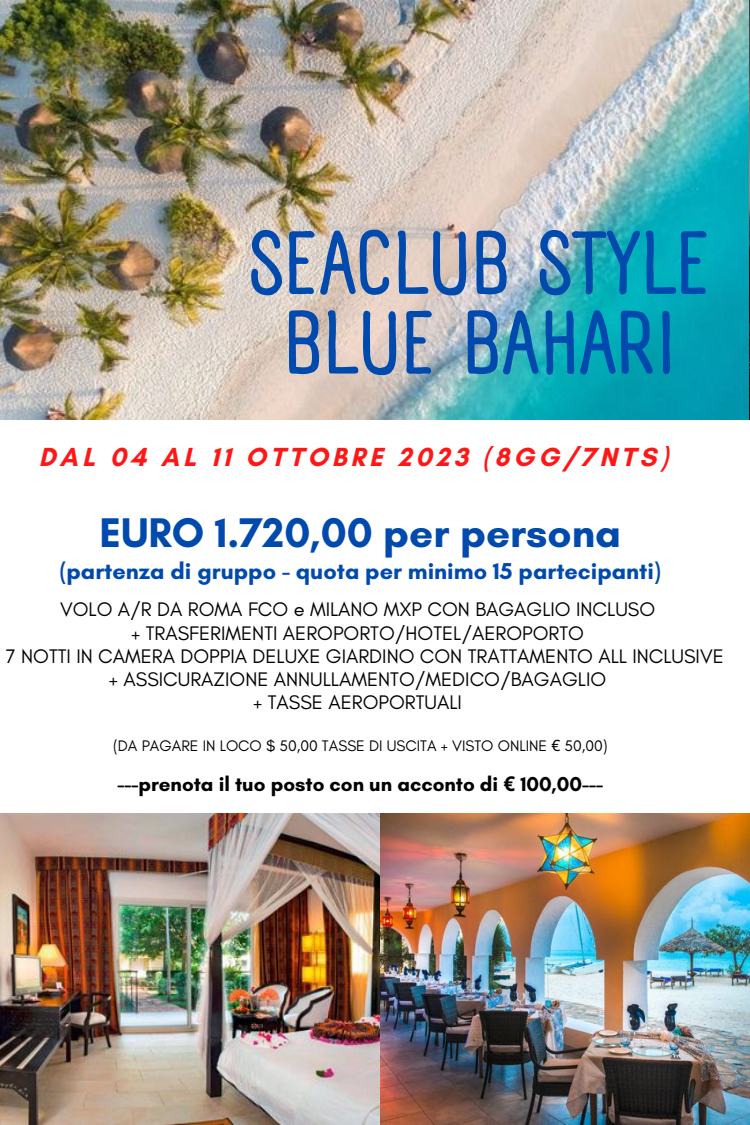
<style>
.page{position:relative;width:750px;height:1125px;background:#fff}
.page>*{position:absolute;margin:0;border:0;box-sizing:border-box;transform-origin:0 0}
.t1{font:700 87.5px/79.8px "A Day Without Sun Text";letter-spacing:.01em;color:#004aad;text-align:center}
.t2{font:700 42.25px "Glacial Indifference";color:#004aad}
.t3{font:700 26.62px "Glacial Indifference";letter-spacing:.15em;color:#ff1616}
.t4{font:700 23.5px "Glacial Indifference";color:#004aad}
.t5{font:700 20.5px "Glacial Indifference";color:#000}
.t6{font:20px "Glacial Indifference";color:#000}
.t7{font:15.5px "Glacial Indifference";color:#000}
.s1{font-family:"Noto Sans"}
</style>
<div class="page">
<img style="left:0;top:0;width:750px;height:419px">
<img style="left:0;top:814px;width:750px;height:311px">
<h1 class="t1" style="left:249px;top:224px;width:464px">SEACLUB STYLE<br>BLUE BAHARI</h1>
<h3 class="t3" style="left:39px;top:441px;width:631px">DAL 04 AL 11 OTTOBRE 2023 (8GG/7NTS)</h3>
<h2 class="t2" style="left:99px;top:507px;width:523px">EURO 1.720,00 per persona</h2>
<p class="t4" style="left:60px;top:557px;width:603px">(partenza di gruppo - quota per minimo 15 partecipanti)</p>
<p class="t6" style="left:60px;top:597px;width:597px">VOLO A/R DA ROMA FCO e MILANO MXP CON BAGAGLIO INCLUSO</p>
<p class="t6" style="left:131px;top:621px;width:454px">+ TRASFERIMENTI AEROPORTO/HOTEL/AEROPORTO</p>
<p class="t6" style="left:6px;top:644px;width:719px">7 NOTTI IN CAMERA DOPPIA DELUXE GIARDINO CON TRATTAMENTO ALL INCLUSIVE</p>
<p class="t6" style="left:109px;top:667px;width:499px">+ ASSICURAZIONE ANNULLAMENTO/MEDICO/BAGAGLIO</p>
<p class="t6" style="left:253px;top:690px;width:210px">+ TASSE AEROPORTUALI</p>
<p class="t7" style="left:113px;top:736px;width:496px">(DA PAGARE IN LOCO $ 50,00 TASSE DI USCITA + VISTO ONLINE <span class="s1">€</span> 50,00)</p>
<p class="t5" style="left:117px;top:772px;width:487px">---prenota il tuo posto con un acconto di <span class="s1">€</span> 100,00---</p>
</div>
